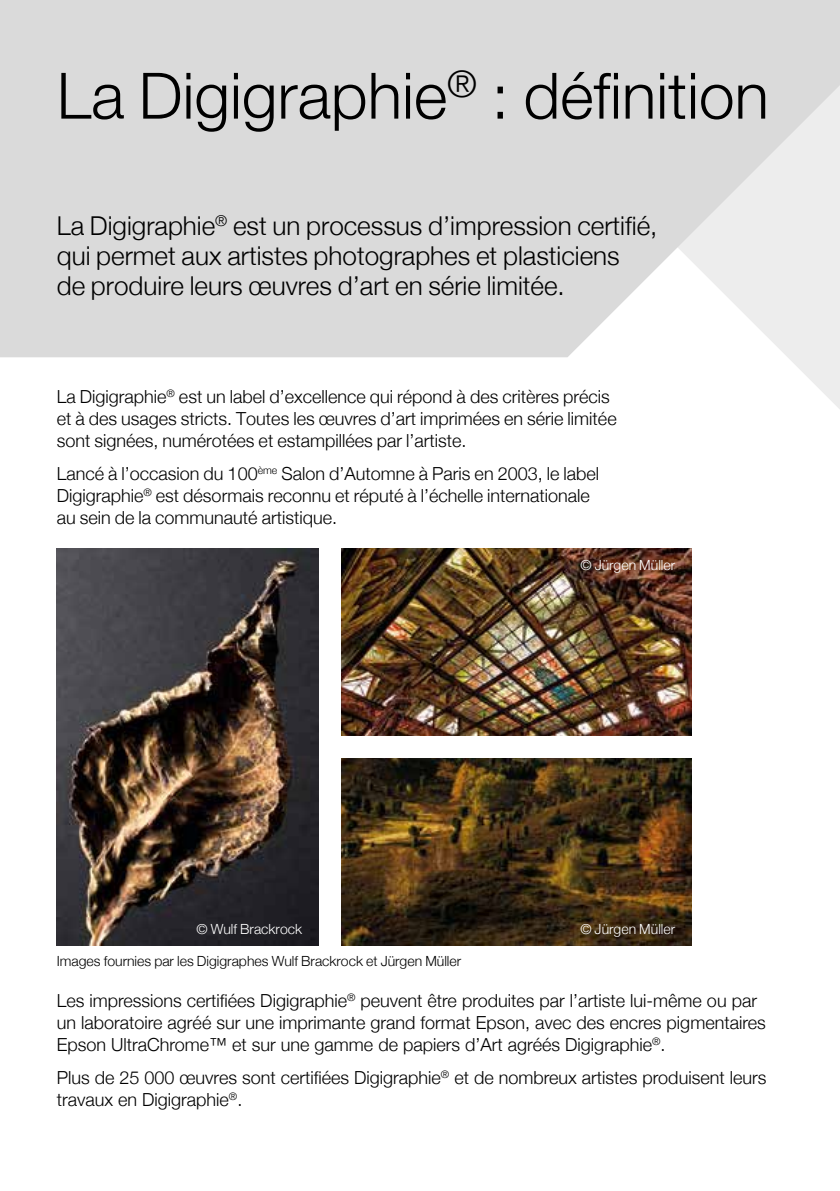
<style>
.page{position:relative;width:840px;height:1191px;background:#fff}
.page>*{position:absolute;margin:0;border:0;box-sizing:border-box;transform-origin:0 0}
.t1{font:300 64px "Helvetica Neue";color:#000}
.t2{font:300 26px/30px "Helvetica Neue";color:#000}
.t3{font:300 18px/22px "Helvetica Neue";color:#000}
.t4{font:300 14px "Helvetica Neue";color:#000}
.t5{font:300 14px "Helvetica Neue";color:#fff}
</style>
<div class="page">
<svg style="left:788px;top:357px;width:51px;height:51px;fill:#ededed"></svg>
<svg style="left:0;top:0;width:839px;height:357px;background:#ddd"></svg>
<img style="left:57px;top:549px;width:261px;height:396px">
<img style="left:342px;top:549px;width:348px;height:187px">
<img style="left:342px;top:758px;width:348px;height:187px">
<h1 class="t1" style="left:57px;top:44px;width:713px">La Digigraphie<sup>®</sup> : définition</h1>
<h2 class="t2" style="left:57px;top:209px;width:602px">La Digigraphie<sup>®</sup> est un processus d’impression certifié, qui permet aux artistes photographes et plasticiens<br>de produire leurs œuvres d’art en série limitée.</h2>
<p class="t3" style="left:57px;top:384px;width:561px">La Digigraphie<sup>®</sup> est un label d’excellence qui répond à des critères précis et à des usages stricts. Toutes les œuvres d’art imprimées en série limitée sont signées, numérotées et estampillées par l’artiste.</p>
<p class="t3" style="left:57px;top:462px;width:543px">Lancé à l’occasion du 100<sup>ème</sup> Salon d’Automne à Paris en 2003, le label<br>Digigraphie<sup>®</sup> est désormais reconnu et réputé à l’échelle internationale au sein de la communauté artistique.</p>
<p class="t5" style="left:580px;top:554px;width:96px">© Jürgen Müller</p>
<p class="t5" style="left:196px;top:918px;width:107px">© Wulf Brackrock</p>
<p class="t5" style="left:580px;top:918px;width:96px">© Jürgen Müller</p>
<p class="t4" style="left:57px;top:950px;width:406px">Images fournies par les Digigraphes Wulf Brackrock et Jürgen Müller</p>
<p class="t3" style="left:57px;top:988px;width:710px">Les impressions certifiées Digigraphie<sup>®</sup> peuvent être produites par l’artiste lui-même ou par un laboratoire agréé sur une imprimante grand format Epson, avec des encres pigmentaires<br>Epson UltraChrome™ et sur une gamme de papiers d’Art agréés Digigraphie<sup>®</sup>.</p>
<p class="t3" style="left:57px;top:1065px;width:710px">Plus de 25 000 œuvres sont certifiées Digigraphie<sup>®</sup> et de nombreux artistes produisent leurs travaux en Digigraphie<sup>®</sup>.</p>
</div>
